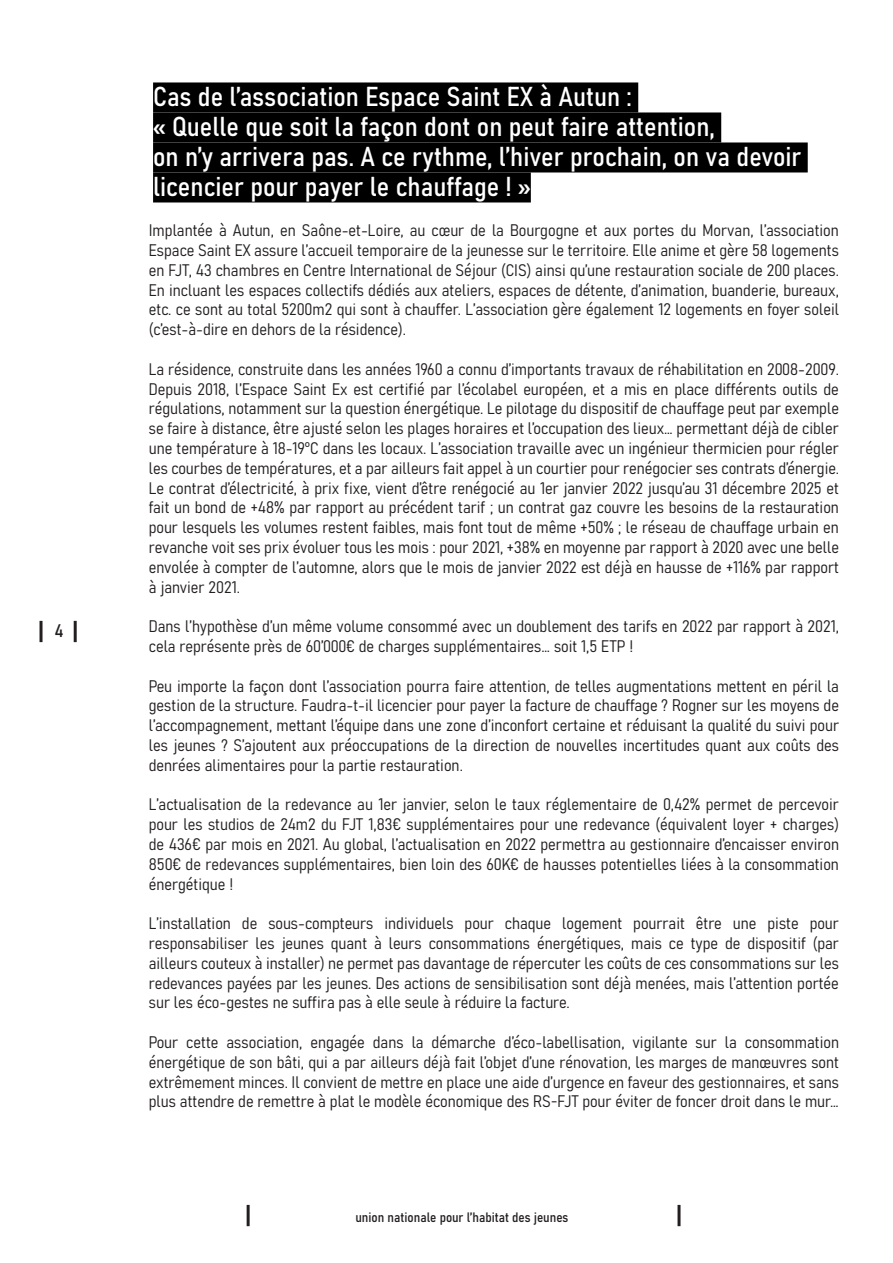
<style>
.page{position:relative;width:893px;height:1263px;background:#fff}
.page>*{position:absolute;margin:0;border:0;box-sizing:border-box;transform-origin:0 0}
.t1{font:27px/30px "Bahnschrift";color:#fff}
.t2{font:18px "Bahnschrift";color:#231f20}
.t3{font:16.5px/19.8px "Bahnschrift";color:#231f20;text-align:justify}
.t4{font:13.5px "Bahnschrift";color:#231f20}
</style>
<div class="page">
<hr style="left:677px;top:1205px;width:3px;height:21px;background:#231f20">
<hr style="left:247px;top:1205px;width:3px;height:21px;background:#231f20">
<hr style="left:74px;top:621px;width:3px;height:21px;background:#231f20">
<hr style="left:40px;top:621px;width:3px;height:21px;background:#231f20">
<div style="left:153px;top:82px;width:485px;height:30px;background:#000"></div>
<div style="left:153px;top:112px;width:568px;height:30px;background:#000"></div>
<div style="left:153px;top:142px;width:655px;height:30px;background:#000"></div>
<div style="left:153px;top:172px;width:378px;height:30px;background:#000"></div>
<p class="t2" style="left:54px;top:617px;width:10px">4</p>
<h1 class="t1" style="left:153px;top:80px;width:650px">Cas de l’association Espace Saint EX à Autun :<br>« Quelle que soit la façon dont on peut faire attention,<br>on n’y arrivera pas. A ce rythme, l’hiver prochain, on va devoir licencier pour payer le chauffage ! »</h1>
<p class="t3" style="left:149px;top:219px;width:692px">Implantée à Autun, en Saône-et-Loire, au cœur de la Bourgogne et aux portes du Morvan, l’association Espace Saint EX assure l’accueil temporaire de la jeunesse sur le territoire. Elle anime et gère 58 logements en FJT, 43 chambres en Centre International de Séjour (CIS) ainsi qu’une restauration sociale de 200 places.<br>En incluant les espaces collectifs dédiés aux ateliers, espaces de détente, d’animation, buanderie, bureaux, etc. ce sont au total 5200m2 qui sont à chauffer. L’association gère également 12 logements en foyer soleil (c’est-à-dire en dehors de la résidence).</p>
<p class="t3" style="left:149px;top:358px;width:692px">La résidence, construite dans les années 1960 a connu d’importants travaux de réhabilitation en 2008-2009.<br>Depuis 2018, l’Espace Saint Ex est certifié par l’écolabel européen, et a mis en place différents outils de régulations, notamment sur la question énergétique. Le pilotage du dispositif de chauffage peut par exemple se faire à distance, être ajusté selon les plages horaires et l’occupation des lieux… permettant déjà de cibler une température à 18-19°C dans les locaux. L’association travaille avec un ingénieur thermicien pour régler les courbes de températures, et a par ailleurs fait appel à un courtier pour renégocier ses contrats d’énergie.<br>Le contrat d’électricité, à prix fixe, vient d’être renégocié au 1er janvier 2022 jusqu’au 31 décembre 2025 et fait un bond de +48% par rapport au précédent tarif ; un contrat gaz couvre les besoins de la restauration pour lesquels les volumes restent faibles, mais font tout de même +50% ; le réseau de chauffage urbain en revanche voit ses prix évoluer tous les mois : pour 2021, +38% en moyenne par rapport à 2020 avec une belle envolée à compter de l’automne, alors que le mois de janvier 2022 est déjà en hausse de +116% par rapport à janvier 2021.</p>
<p class="t3" style="left:149px;top:615px;width:692px">Dans l’hypothèse d’un même volume consommé avec un doublement des tarifs en 2022 par rapport à 2021, cela représente près de 60’000€ de charges supplémentaires… soit 1,5 ETP !</p>
<p class="t3" style="left:149px;top:675px;width:692px">Peu importe la façon dont l’association pourra faire attention, de telles augmentations mettent en péril la gestion de la structure. Faudra-t-il licencier pour payer la facture de chauffage ? Rogner sur les moyens de l’accompagnement, mettant l’équipe dans une zone d’inconfort certaine et réduisant la qualité du suivi pour les jeunes ? S’ajoutent aux préoccupations de la direction de nouvelles incertitudes quant aux coûts des denrées alimentaires pour la partie restauration.</p>
<p class="t3" style="left:149px;top:793px;width:692px">L’actualisation de la redevance au 1er janvier, selon le taux réglementaire de 0,42% permet de percevoir pour les studios de 24m2 du FJT 1,83€ supplémentaires pour une redevance (équivalent loyer + charges) de 436€ par mois en 2021. Au global, l’actualisation en 2022 permettra au gestionnaire d’encaisser environ 850€ de redevances supplémentaires, bien loin des 60K€ de hausses potentielles liées à la consommation énergétique !</p>
<p class="t3" style="left:149px;top:912px;width:692px">L’installation de sous-compteurs individuels pour chaque logement pourrait être une piste pour responsabiliser les jeunes quant à leurs consommations énergétiques, mais ce type de dispositif (par ailleurs couteux à installer) ne permet pas davantage de répercuter les coûts de ces consommations sur les redevances payées par les jeunes. Des actions de sensibilisation sont déjà menées, mais l’attention portée sur les éco-gestes ne suffira pas à elle seule à réduire la facture.</p>
<p class="t3" style="left:149px;top:1031px;width:692px">Pour cette association, engagée dans la démarche d’éco-labellisation, vigilante sur la consommation énergétique de son bâti, qui a par ailleurs déjà fait l’objet d’une rénovation, les marges de manœuvres sont extrêmement minces. Il convient de mettre en place une aide d’urgence en faveur des gestionnaires, et sans plus attendre de remettre à plat le modèle économique des RS-FJT pour éviter de foncer droit dans le mur…</p>
<p class="t4" style="left:355px;top:1207px;width:215px">union nationale pour l’habitat des jeunes</p>
</div>
